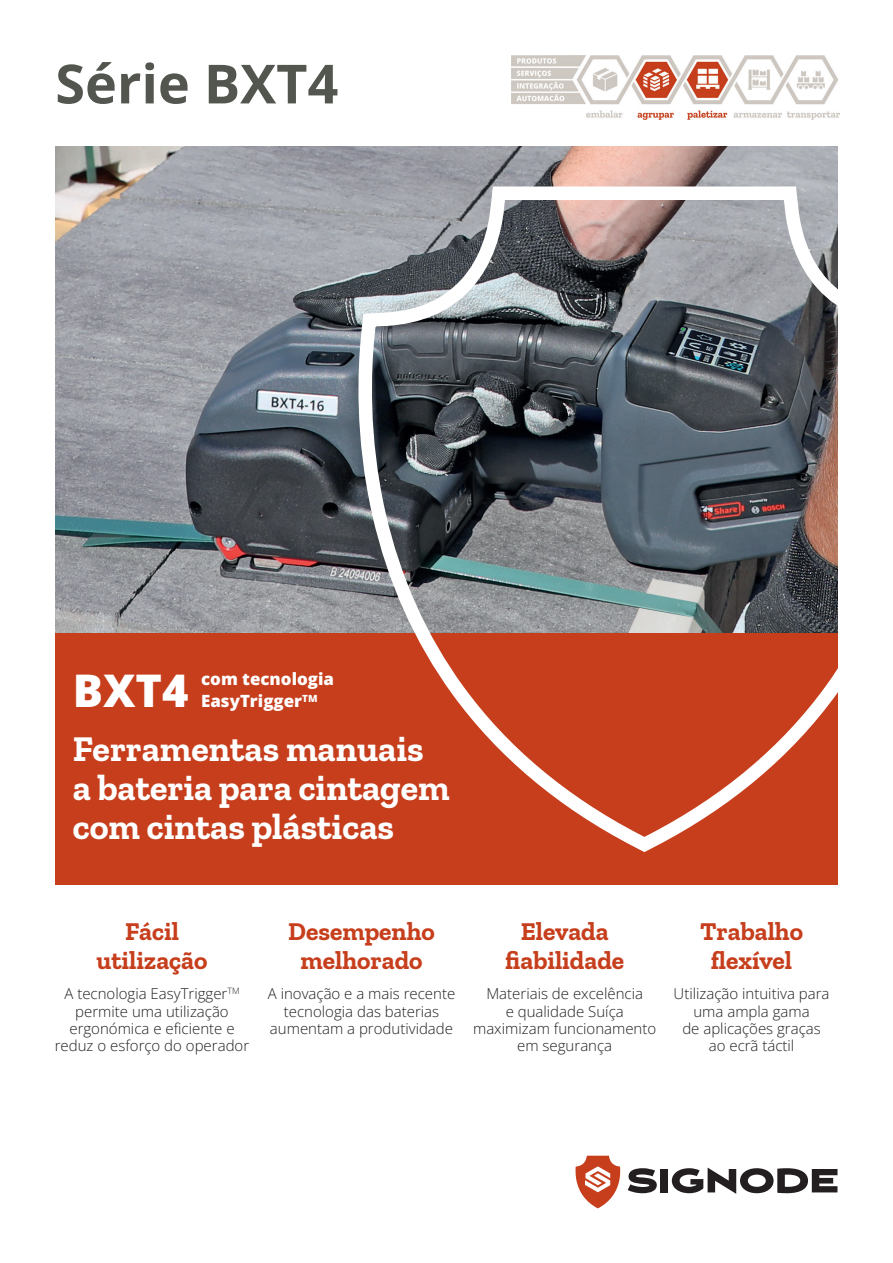
<style>
.page{position:relative;width:893px;height:1263px;background:#fff}
.page>*{position:absolute;margin:0;border:0;box-sizing:border-box;transform-origin:0 0}
.t1{font:700 54px "Open Sans";color:#52564f}
.t2{font:800 45px "Open Sans";color:#fff}
.t3{font:700 36px/39px "Zilla Slab";color:#fff}
.t4{font:700 25.5px/28.5px "Zilla Slab";color:#c63e1c;text-align:center}
.t5{font:800 16.8px/22.5px "Open Sans";color:#fff}
.t6{font:300 15px/17.2px "Open Sans";color:#231f20;text-align:center}
</style>
<div class="page">
<img style="left:55px;top:146px;width:783px;height:487px">
<svg style="left:575px;top:1156px;width:45px;height:52px"></svg>
<svg style="left:628px;top:1168px;width:29px;height:25px"></svg>
<div style="left:661px;top:1169px;width:7px;height:23px;background:#231f20"></div>
<svg style="left:672px;top:1167px;width:165px;height:27px"></svg>
<div style="left:55px;top:633px;width:783px;height:251px;background:#c63e1c"></div>
<svg style="left:345px;top:178px;width:493px;height:674px"></svg>
<img style="left:511px;top:55px;width:328px;height:65px">
<h1 class="t1" style="left:55px;top:47px;width:285px">Série BXT4</h1>
<p class="t5" style="left:201px;top:667px;width:134px">com tecnologia<br>EasyTrigger<sup>TM</sup></p>
<h2 class="t2" style="left:73px;top:660px;width:117px">BXT4</h2>
<h3 class="t3" style="left:73px;top:730px;width:378px">Ferramentas manuais a bateria para cintagem com cintas plásticas</h3>
<h3 class="t4" style="left:97px;top:918px;width:112px">Fácil utilização</h3>
<h3 class="t4" style="left:288px;top:918px;width:148px">Desempenho melhorado</h3>
<h3 class="t4" style="left:505px;top:918px;width:120px">Elevada fiabilidade</h3>
<h3 class="t4" style="left:700px;top:918px;width:105px">Trabalho flexível</h3>
<p class="t6" style="left:55px;top:985px;width:196px">A tecnologia EasyTrigger<sup>TM </sup>permite uma utilização ergonómica e eficiente e reduz o esforço do operador</p>
<p class="t6" style="left:268px;top:985px;width:189px">A inovação e a mais recente tecnologia das baterias aumentam a produtividade</p>
<p class="t6" style="left:473px;top:985px;width:185px">Materiais de excelência<br>e qualidade Suíça maximizam funcionamento em segurança</p>
<p class="t6" style="left:674px;top:985px;width:157px">Utilização intuitiva para uma ampla gama<br>de aplicações graças ao ecrã táctil</p>
</div>
